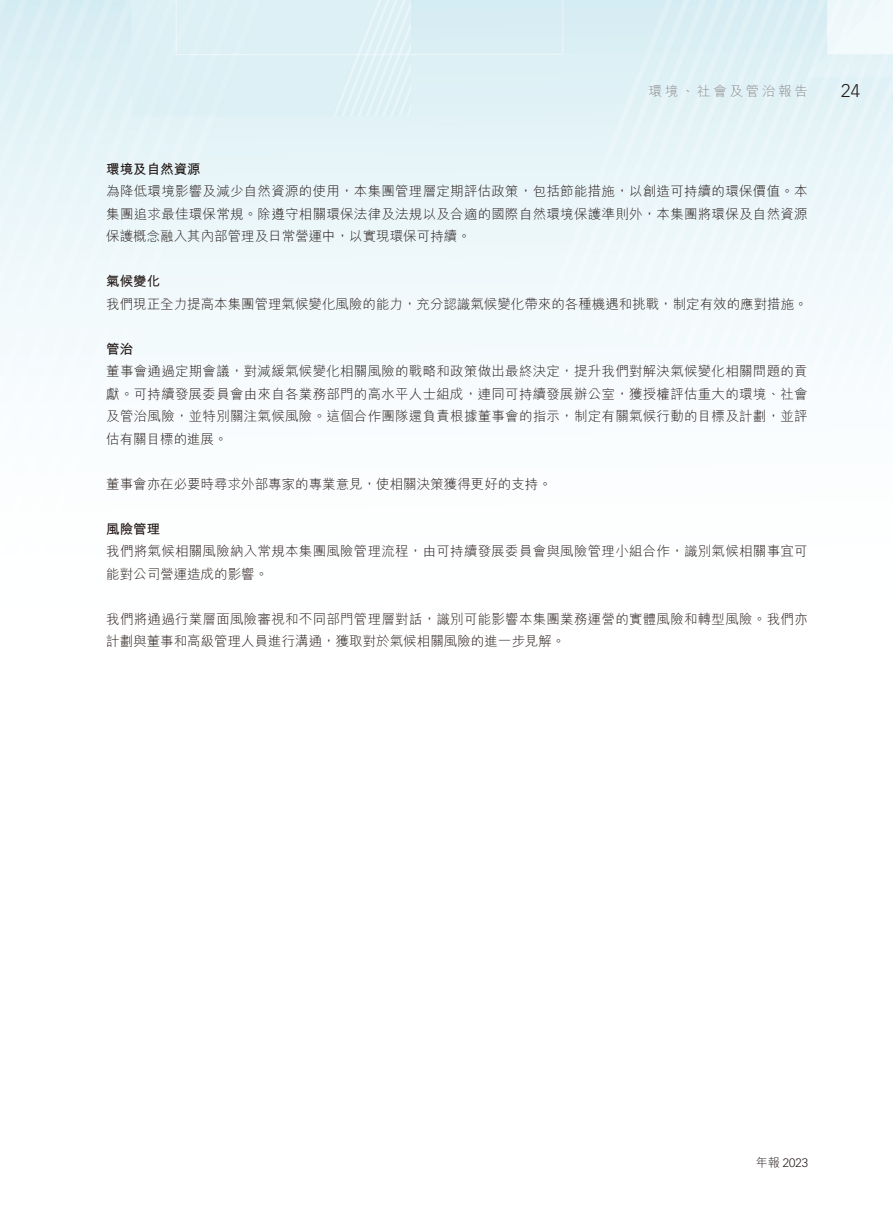
<style>
.page{position:relative;width:893px;height:1212px;background:#fff}
.page>*{position:absolute;margin:0;border:0;box-sizing:border-box;transform-origin:0 0}
.t1{font:300 18px "Vectora LT Std";color:#231916}
.t2{font:300 13.5px/22.5px "M Hei HK";color:#231916;text-align:justify}
.t3{font:300 13.5px/22.5px "M Hei HK";letter-spacing:.02em;color:#231916}
.t4{font:700 13.5px "M Hei HK";color:#231916}
.t5{font:300 13.5px "M Hei HK";letter-spacing:.2em;color:#898989}
.t6{font:300 12px "Vectora LT Std";color:#231916}
.s1{font-family:"M Hei HK"}
</style>
<div class="page">
<p class="t5" style="left:649px;top:84px;width:161px">環境、社會及管治報告</p>
<p class="t4" style="left:106px;top:159px;width:96px">環境及自然資源</p>
<p class="t2" style="left:106px;top:180px;width:703px">為降低環境影響及減少自然資源的使用，本集團管理層定期評估政策，包括節能措施，以創造可持續的環保價值。本集團追求最佳環保常規。除遵守相關環保法律及法規以及合適的國際自然環境保護準則外，本集團將環保及自然資源保護概念融入其內部管理及日常營運中，以實現環保可持續。</p>
<p class="t4" style="left:106px;top:271px;width:55px">氣候變化</p>
<p class="t2" style="left:106px;top:292px;width:703px">我們現正全力提高本集團管理氣候變化風險的能力，充分認識氣候變化帶來的各種機遇和挑戰，制定有效的應對措施。</p>
<p class="t4" style="left:106px;top:339px;width:28px">管治</p>
<p class="t2" style="left:106px;top:360px;width:703px">董事會通過定期會議，對減緩氣候變化相關風險的戰略和政策做出最終決定，提升我們對解決氣候變化相關問題的貢獻。可持續發展委員會由來自各業務部門的高水平人士組成，連同可持續發展辦公室，獲授權評估重大的環境、社會及管治風險，並特別關注氣候風險。這個合作團隊還負責根據董事會的指示，制定有關氣候行動的目標及計劃，並評估有關目標的進展。</p>
<p class="t2" style="left:106px;top:472px;width:447px">董事會亦在必要時尋求外部專家的專業意見，使相關決策獲得更好的支持。</p>
<p class="t4" style="left:106px;top:519px;width:55px">風險管理</p>
<p class="t3" style="left:106px;top:540px;width:703px">我們將氣候相關風險納入常規本集團風險管理流程，由可持續發展委員會與風險管理小組合作，識別氣候相關事宜可能對公司營運造成的影響。</p>
<p class="t3" style="left:106px;top:607px;width:703px">我們將通過行業層面風險審視和不同部門管理層對話，識別可能影響本集團業務運營的實體風險和轉型風險。我們亦計劃與董事和高級管理人員進行溝通，獲取對於氣候相關風險的進一步見解。</p>
<h1 class="t1" style="left:841px;top:80px;width:20px">24</h1>
<p class="t6" style="left:756px;top:1156px;width:54px"><span class="s1">年報</span> 2023</p>
</div>
